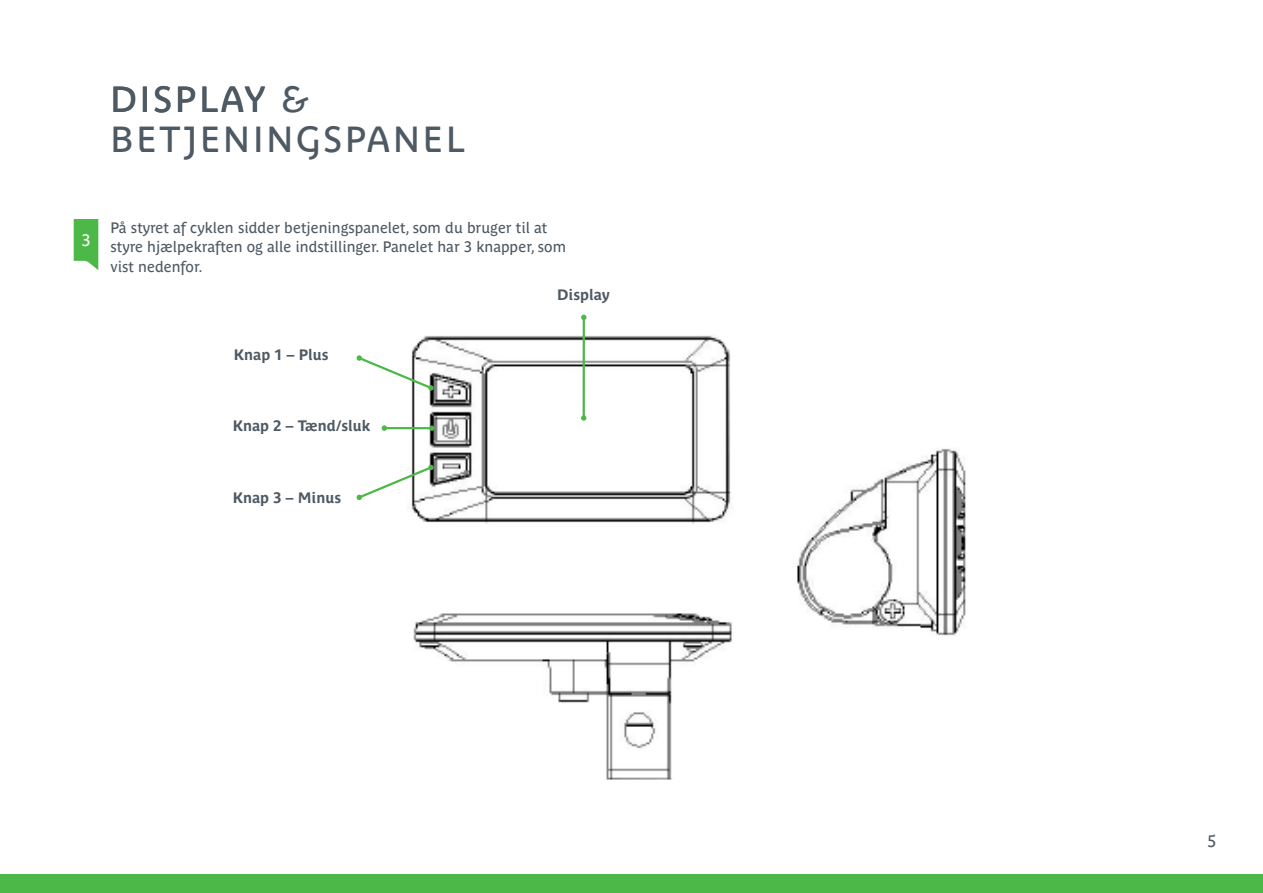
<style>
.page{position:relative;width:1263px;height:893px;background:#fff}
.page>*{position:absolute;margin:0;border:0;box-sizing:border-box;transform-origin:0 0}
.Overskrift{font:36px/40.5px "Parisine Plus Std";letter-spacing:.08em;color:#4d5963}
.t1{font:16.5px "Parisine Plus Std";color:#4d5963}
.Mellmerub_2l{font:16.5px "Parisine Plus Std";color:#fff}
.Brød{font:15px/19.5px "Parisine Plus Std";color:#4d5963}
.Info{font:700 15px "Parisine Plus Std";color:#4d5963}
</style>
<div class="page">
<div style="left:0;top:874px;width:1263px;height:19px;background:#4cb848"></div>
<svg style="left:74px;top:219px;width:24px;height:51px"></svg>
<img style="left:381px;top:314px;width:585px;height:466px">
<svg style="left:356px;top:464px;width:78px;height:36px"></svg>
<hr style="left:384px;top:427px;width:48px;height:2px;background:#4cb848">
<svg style="left:382px;top:425px;width:5px;height:6px"></svg>
<svg style="left:429px;top:425px;width:6px;height:6px"></svg>
<hr style="left:583px;top:317px;width:2px;height:101px;background:#4cb848">
<svg style="left:581px;top:315px;width:5px;height:5px"></svg>
<svg style="left:581px;top:415px;width:5px;height:6px"></svg>
<svg style="left:356px;top:355px;width:78px;height:36px"></svg>
<p class="Overskrift" style="left:111px;top:79px;width:355px">DISPLAY &amp;<br>BETJENINGSPANEL</p>
<p class="Mellmerub_2l" style="left:81px;top:231px;width:11px">3</p>
<p class="Brød" style="left:111px;top:218px;width:457px">På styret af cyklen sidder betjeningspanelet, som du bruger til at styre hjælpekraften og alle indstillinger. Panelet har 3 knapper, som vist nedenfor.</p>
<p class="Info" style="left:234px;top:346px;width:96px">Knap 1 – Plus</p>
<p class="Info" style="left:557px;top:286px;width:54px">Display</p>
<p class="Info" style="left:233px;top:417px;width:139px">Knap 2 – Tænd/sluk</p>
<p class="Info" style="left:233px;top:489px;width:110px">Knap 3 – Minus</p>
<p class="t1" style="left:1207px;top:831px;width:11px">5</p>
</div>
